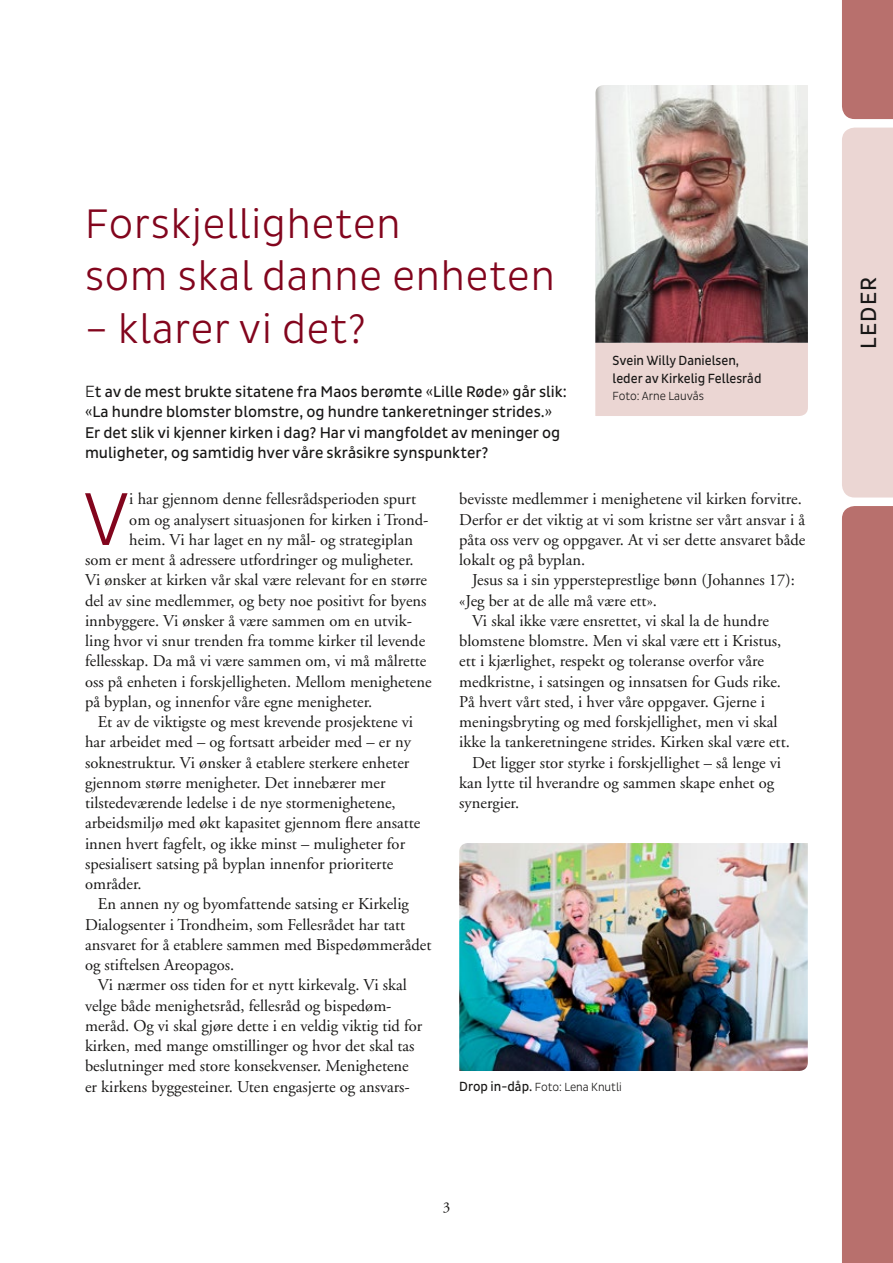
<style>
.page{position:relative;width:893px;height:1263px;background:#fff}
.page>*{position:absolute;margin:0;border:0;box-sizing:border-box;transform-origin:0 0}
.t1{font:300 76.05px "Pluto Sans Cond";color:#82051d}
.t2{font:300 42px/52.5px "Pluto Sans Cond";letter-spacing:.02em;color:#82051d}
.t3{font:22.5px "Pluto Sans Cond";letter-spacing:.055em;color:#181716}
.t4{font:16.5px/20.2px "Adobe Garamond";color:#181716}
.t5{font:15.75px/20.2px "Pluto Sans Cond";color:#181716}
.t6{font:15px "Adobe Garamond";color:#181716}
.t7{font:13.5px/17.2px "Pluto Sans Cond";color:#181716;scale:.96 1}
.t8{font:300 12px "Pluto Sans Cond";color:#181716;scale:.96 1}
.s1{font-weight:300;font-size:16.5px}
.s2{font-weight:400;font-size:13.5px}
</style>
<div class="page">
<div style="left:842px;top:128px;width:51px;height:369px;background:#ebd6d3"></div>
<div style="left:842px;top:0;width:51px;height:119px;background:#b8706d"></div>
<div style="left:842px;top:506px;width:51px;height:757px;background:#b8706d"></div>
<div style="left:595px;top:343px;width:213px;height:73px;background:#ebd6d3"></div>
<img style="left:595px;top:85px;width:213px;height:258px">
<img style="left:459px;top:843px;width:349px;height:228px">
<h2 class="t2" style="left:85px;top:198px;width:471px">Forskjelligheten<br>som skal danne enheten</h2>
<h2 class="t2" style="left:85px;top:303px;width:282px">– klarer vi det?</h2>
<p class="t7" style="left:613px;top:352px;width:157px">Svein Willy Danielsen, leder av Kirkelig Fellesråd</p>
<p class="t8" style="left:613px;top:389px;width:97px">Foto: Arne Lauvås</p>
<p class="t5" style="left:85px;top:382px;width:483px"><span class="s1">E</span>t av de mest brukte sitatene fra Maos berømte «Lille Røde» går slik: «La hundre blomster blomstre, og hundre tankeretninger strides.» Er det slik vi kjenner kirken i dag? Har vi mangfoldet av meninger og muligheter, og samtidig hver våre skråsikre synspunkter?</p>
<h1 class="t1" style="left:83px;top:476px;width:48px">V</h1>
<p class="t4" style="left:129px;top:489px;width:288px">i har gjennom denne fellesrådsperioden spurt</p>
<p class="t4" style="left:459px;top:489px;width:348px">bevisste medlemmer i menighetene vil kirken forvitre.<br>Derfor er det viktig at vi som kristne ser vårt ansvar i å påta oss verv og oppgaver. At vi ser dette ansvaret både lokalt og på byplan.</p>
<p class="t4" style="left:472px;top:570px;width:324px">Jesus sa i sin yppersteprestlige bønn (Johannes 17):</p>
<p class="t4" style="left:459px;top:591px;width:199px">«Jeg ber at de alle må være ett».</p>
<p class="t4" style="left:472px;top:611px;width:298px">Vi skal ikke være ensrettet, vi skal la de hundre</p>
<p class="t4" style="left:459px;top:631px;width:324px">blomstene blomstre. Men vi skal være ett i Kristus,</p>
<p class="t4" style="left:459px;top:651px;width:306px">ett i kjærlighet, respekt og toleranse overfor våre</p>
<p class="t4" style="left:459px;top:672px;width:323px">medkristne, i satsingen og innsatsen for Guds rike.</p>
<p class="t4" style="left:459px;top:692px;width:307px">På hvert vårt sted, i hver våre oppgaver. Gjerne i</p>
<p class="t4" style="left:459px;top:712px;width:320px">meningsbryting og med forskjellighet, men vi skal</p>
<p class="t4" style="left:459px;top:732px;width:332px">ikke la tankeretningene strides. Kirken skal være ett.</p>
<p class="t4" style="left:472px;top:753px;width:311px">Det ligger stor styrke i forskjellighet – så lenge vi</p>
<p class="t4" style="left:459px;top:773px;width:316px">kan lytte til hverandre og sammen skape enhet og</p>
<p class="t4" style="left:459px;top:793px;width:61px">synergier.</p>
<p class="t4" style="left:129px;top:510px;width:301px">om og analysert situasjonen for kirken i Trond-</p>
<p class="t4" style="left:129px;top:530px;width:285px">heim. Vi har laget en ny mål- og strategiplan</p>
<p class="t4" style="left:85px;top:550px;width:330px">som er ment å adressere utfordringer og muligheter.</p>
<p class="t4" style="left:85px;top:570px;width:343px">Vi ønsker at kirken vår skal være relevant for en større</p>
<p class="t4" style="left:85px;top:591px;width:343px">del av sine medlemmer, og bety noe positivt for byens</p>
<p class="t4" style="left:85px;top:611px;width:328px">innbyggere. Vi ønsker å være sammen om en utvik-</p>
<p class="t4" style="left:85px;top:631px;width:342px">ling hvor vi snur trenden fra tomme kirker til levende</p>
<p class="t4" style="left:85px;top:651px;width:343px">fellesskap. Da må vi være sammen om, vi må målrette</p>
<p class="t4" style="left:85px;top:672px;width:348px">oss på enheten i forskjelligheten. Mellom menighetene</p>
<p class="t4" style="left:85px;top:692px;width:289px">på byplan, og innenfor våre egne menigheter.</p>
<p class="t4" style="left:98px;top:712px;width:317px">Et av de viktigste og mest krevende prosjektene vi</p>
<p class="t4" style="left:85px;top:732px;width:327px">har arbeidet med – og fortsatt arbeider med – er ny</p>
<p class="t4" style="left:85px;top:753px;width:326px">soknestruktur. Vi ønsker å etablere sterkere enheter</p>
<p class="t4" style="left:85px;top:773px;width:302px">gjennom større menigheter. Det innebærer mer</p>
<p class="t4" style="left:85px;top:793px;width:312px">tilstedeværende ledelse i de nye stormenighetene,</p>
<p class="t4" style="left:85px;top:813px;width:337px">arbeidsmiljø med økt kapasitet gjennom flere ansatte</p>
<p class="t4" style="left:85px;top:834px;width:322px">innen hvert fagfelt, og ikke minst – muligheter for</p>
<p class="t4" style="left:85px;top:854px;width:310px">spesialisert satsing på byplan innenfor prioriterte</p>
<p class="t4" style="left:85px;top:874px;width:58px">områder.</p>
<p class="t4" style="left:98px;top:894px;width:313px">En annen ny og byomfattende satsing er Kirkelig</p>
<p class="t4" style="left:85px;top:915px;width:322px">Dialogsenter i Trondheim, som Fellesrådet har tatt</p>
<p class="t4" style="left:85px;top:935px;width:348px">ansvaret for å etablere sammen med Bispedømmerådet</p>
<p class="t4" style="left:85px;top:955px;width:151px">og stiftelsen Areopagos.</p>
<p class="t4" style="left:98px;top:975px;width:310px">Vi nærmer oss tiden for et nytt kirkevalg. Vi skal</p>
<p class="t4" style="left:85px;top:996px;width:308px">velge både menighetsråd, fellesråd og bispedøm-</p>
<p class="t4" style="left:85px;top:1016px;width:339px">meråd. Og vi skal gjøre dette i en veldig viktig tid for</p>
<p class="t4" style="left:85px;top:1036px;width:331px">kirken, med mange omstillinger og hvor det skal tas</p>
<p class="t4" style="left:85px;top:1056px;width:325px">beslutninger med store konsekvenser. Menighetene</p>
<p class="t4" style="left:85px;top:1077px;width:325px">er kirkens byggesteiner. Uten engasjerte og ansvars-</p>
<p class="t8" style="left:459px;top:1080px;width:171px"><span class="s2">Drop in-dåp.</span> Foto: Lena Knutli</p>
<p class="t6" style="left:443px;top:1199px;width:9px">3</p>
<h3 class="t3" style="left:856px;top:349px;width:73px;rotate:-90deg">LEDER</h3>
</div>
